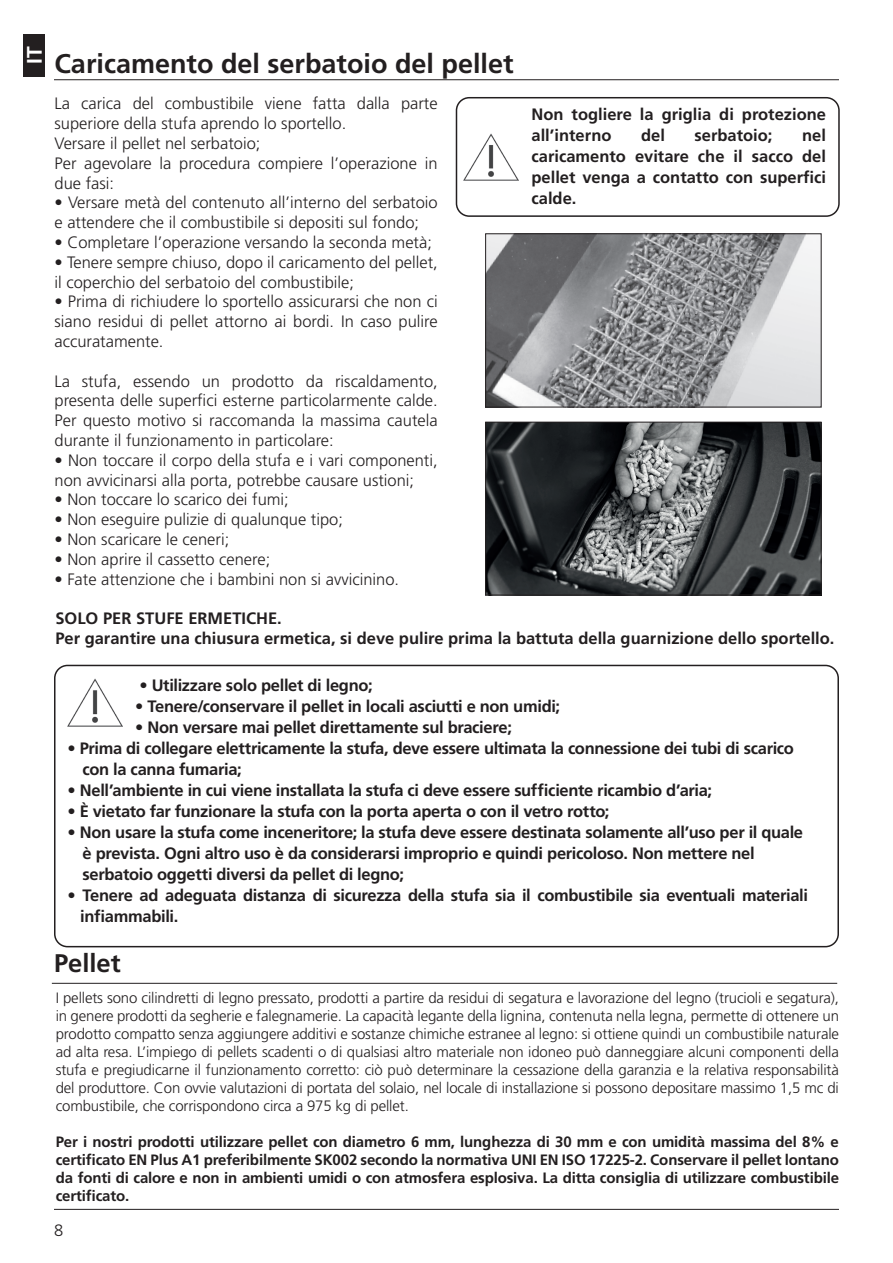
<style>
.page{position:relative;width:893px;height:1263px;background:#fff}
.page>*{position:absolute;margin:0;border:0;box-sizing:border-box;transform-origin:0 0}
.t1{font:700 27px "Frutiger LT Std";color:#231f20}
.t2{font:700 25.5px "Frutiger LT Std";color:#231f20}
.t3{font:700 21px "Frutiger LT Std";color:#fff}
.t4{font:300 16.5px/19.8px "Frutiger LT Std";color:#231f20}
.t5{font:700 16.5px/21px "Frutiger LT Std";letter-spacing:-.02em;color:#231f20}
.t6{font:700 16.5px/21px "Frutiger LT Std";color:#231f20}
.t7{font:300 15px/18px "Frutiger LT Std";letter-spacing:-.01em;color:#231f20;text-align:justify}
.t8{font:700 15px/18px "Frutiger LT Std";letter-spacing:-.01em;color:#231f20;text-align:justify}
</style>
<div class="page">
<hr style="left:54px;top:1209px;width:785px;height:1px;background:#231f20">
<hr style="left:54px;top:79px;width:785px;height:1px;background:#231f20">
<div style="left:23px;top:34px;width:22px;height:43px;background:#231f20"></div>
<div style="left:456px;top:97px;width:384px;height:120px;border:2px solid #231f20;border-radius:13px"></div>
<div style="left:54px;top:665px;width:785px;height:282px;border:2px solid #231f20;border-radius:13px"></div>
<hr style="left:52px;top:983px;width:785px;height:1px;background:#231f20">
<img style="left:68px;top:679px;width:54px;height:47px">
<img style="left:463px;top:133px;width:55px;height:47px">
<img style="left:487px;top:424px;width:332px;height:169px">
<div style="left:485px;top:422px;width:336px;height:173px;border:1px solid #231f20"></div>
<img style="left:487px;top:235px;width:332px;height:170px">
<div style="left:485px;top:233px;width:336px;height:174px;border:1px solid #231f20"></div>
<p class="t3" style="left:22px;top:64px;width:19px;rotate:-90deg">IT</p>
<h1 class="t1" style="left:54px;top:48px;width:461px">Caricamento del serbatoio del pellet</h1>
<p class="t4" style="left:54px;top:94px;width:385px">La carica del combustibile viene fatta dalla parte superiore della stufa aprendo lo sportello.<br>Versare il pellet nel serbatoio;<br>Per agevolare la procedura compiere l’operazione in due fasi:</p>
<p class="t4" style="left:54px;top:193px;width:385px">• Versare metà del contenuto all’interno del serbatoio e attendere che il combustibile si depositi sul fondo;</p>
<p class="t4" style="left:54px;top:233px;width:379px">• Completare l’operazione versando la seconda metà;</p>
<p class="t4" style="left:54px;top:252px;width:385px">• Tenere sempre chiuso, dopo il caricamento del pellet, il coperchio del serbatoio del combustibile;</p>
<p class="t4" style="left:54px;top:292px;width:385px;text-align:justify">• Prima di richiudere lo sportello assicurarsi che non ci siano residui di pellet attorno ai bordi. In caso pulire accuratamente.</p>
<p class="t4" style="left:54px;top:371px;width:385px;text-align:justify">La stufa, essendo un prodotto da riscaldamento, presenta delle superfici esterne particolarmente calde.<br>Per questo motivo si raccomanda la massima cautela durante il funzionamento in particolare:</p>
<p class="t4" style="left:54px;top:450px;width:385px">• Non toccare il corpo della stufa e i vari componenti, non avvicinarsi alla porta, potrebbe causare ustioni;</p>
<p class="t4" style="left:54px;top:490px;width:236px">• Non toccare lo scarico dei fumi;</p>
<p class="t4" style="left:54px;top:510px;width:290px">• Non eseguire pulizie di qualunque tipo;</p>
<p class="t4" style="left:54px;top:530px;width:176px">• Non scaricare le ceneri;</p>
<p class="t4" style="left:54px;top:549px;width:217px">• Non aprire il cassetto cenere;</p>
<p class="t4" style="left:54px;top:569px;width:346px">• Fate attenzione che i bambini non si avvicinino.</p>
<p class="t6" style="left:531px;top:104px;width:296px">Non togliere la griglia di protezione all’interno</p>
<p class="t5" style="left:531px;top:125px;width:296px;text-align:justify;text-indent:271px">nel caricamento evitare che il sacco del pellet venga a contatto con superfici calde.</p>
<p class="t5" style="left:641px;top:125px;width:25px">del</p>
<p class="t6" style="left:695px;top:125px;width:79px">serbatoio;</p>
<p class="t6" style="left:55px;top:609px;width:781px;line-height:19.5px">SOLO PER STUFE ERMETICHE.<br>Per garantire una chiusura ermetica, si deve pulire prima la battuta della guarnizione dello sportello.</p>
<p class="t5" style="left:140px;top:675px;width:235px">• Utilizzare solo pellet di legno;</p>
<p class="t5" style="left:135px;top:696px;width:426px">• Tenere/conservare il pellet in locali asciutti e non umidi;</p>
<p class="t5" style="left:135px;top:717px;width:378px">• Non versare mai pellet direttamente sul braciere;</p>
<p class="t5" style="left:83px;top:738px;width:713px;text-indent:-15px">• Prima di collegare elettricamente la stufa, deve essere ultimata la connessione dei tubi di scarico con la canna fumaria;</p>
<p class="t5" style="left:68px;top:780px;width:646px">• Nell’ambiente in cui viene installata la stufa ci deve essere sufficiente ricambio d’aria;</p>
<p class="t5" style="left:68px;top:801px;width:543px">• È vietato far funzionare la stufa con la porta aperta o con il vetro rotto;</p>
<p class="t5" style="left:83px;top:822px;width:722px;text-indent:-15px">• Non usare la stufa come inceneritore; la stufa deve essere destinata solamente all’uso per il quale è prevista. Ogni altro uso è da considerarsi improprio e quindi pericoloso. Non mettere nel serbatoio oggetti diversi da pellet di legno;</p>
<p class="t5" style="left:80px;top:885px;width:729px;text-indent:-13px">• Tenere ad adeguata distanza di sicurezza della stufa sia il combustibile sia eventuali materiali infiammabili.</p>
<h2 class="t2" style="left:54px;top:948px;width:68px">Pellet</h2>
<p class="t7" style="left:56px;top:989px;width:785px">I pellets sono cilindretti di legno pressato, prodotti a partire da residui di segatura e lavorazione del legno (trucioli e segatura), in genere prodotti da segherie e falegnamerie. La capacità legante della lignina, contenuta nella legna, permette di ottenere un prodotto compatto senza aggiungere additivi e sostanze chimiche estranee al legno: si ottiene quindi un combustibile naturale ad alta resa. L’impiego di pellets scadenti o di qualsiasi altro materiale non idoneo può danneggiare alcuni componenti della stufa e pregiudicarne il funzionamento corretto: ciò può determinare la cessazione della garanzia e la relativa responsabilità del produttore. Con ovvie valutazioni di portata del solaio, nel locale di installazione si possono depositare massimo 1,5 mc di combustibile, che corrispondono circa a 975 kg di pellet.</p>
<p class="t8" style="left:56px;top:1133px;width:785px">Per i nostri prodotti utilizzare pellet con diametro 6 mm, lunghezza di 30 mm e con umidità massima del 8% e certificato EN Plus A1 preferibilmente SK002 secondo la normativa UNI EN ISO 17225-2. Conservare il pellet lontano da fonti di calore e non in ambienti umidi o con atmosfera esplosiva. La ditta consiglia di utilizzare combustibile certificato.</p>
<p class="t4" style="left:54px;top:1221px;width:11px">8</p>
</div>
